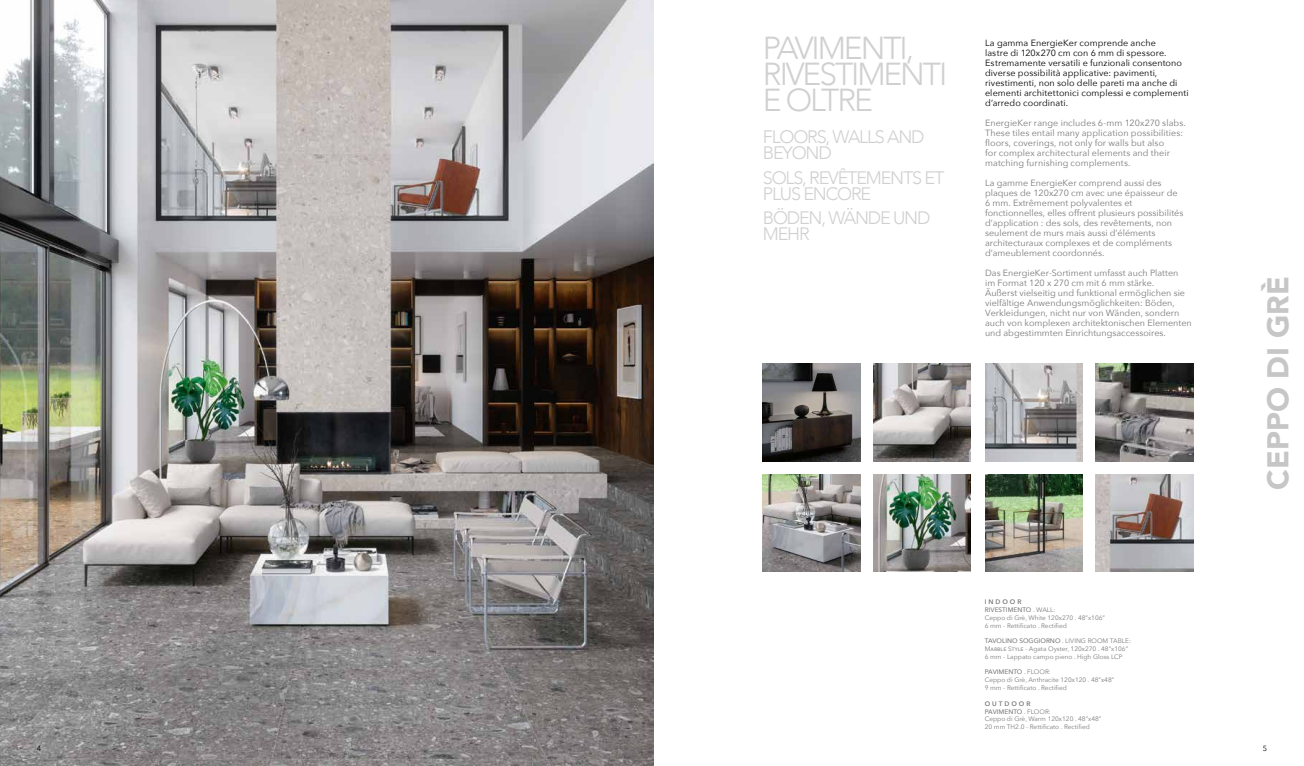
<style>
.page{position:relative;width:1304px;height:766px;background:#fff}
.page>*{position:absolute;margin:0;border:0;box-sizing:border-box;transform-origin:0 0}
.t1{font:300 31.8px/25.9px "Avenir";letter-spacing:-.065em;color:#d0d0d0}
.t2{font:900 30px "Avenir";color:#c6c6c6}
.t3{font:300 18px/16px "Avenir";letter-spacing:-.065em;color:#d0d0d0}
.t4{font:9px/10px "Avenir Next";color:#7c7b7b}
.t5{font:9px/10px "Avenir Next";letter-spacing:.01em;color:#000}
.t6{font:7.5px "Avenir Next";color:#000}
.t7{font:6.5px/7.8px "Avenir Next";color:#7c7b7b}
.s1{font-weight:600}
.s2{font-weight:500}
</style>
<div class="page">
<img style="left:0;top:0;width:653px;height:765px">
<img style="left:1096px;top:474px;width:97px;height:97px">
<img style="left:763px;top:363px;width:97px;height:98px">
<img style="left:985px;top:363px;width:97px;height:98px">
<img style="left:763px;top:474px;width:97px;height:97px">
<img style="left:985px;top:474px;width:97px;height:97px">
<img style="left:873px;top:363px;width:98px;height:98px">
<img style="left:1096px;top:363px;width:97px;height:98px">
<img style="left:873px;top:474px;width:98px;height:97px">
<h1 class="t1" style="left:763px;top:35px;width:186px">PAVIMENTI,<br>RIVESTIMENTI<br>E OLTRE</h1>
<h3 class="t3" style="left:763px;top:129px;width:163px">FLOORS, WALLS AND<br>BEYOND</h3>
<h3 class="t3" style="left:763px;top:170px;width:183px">SOLS, REVÊTEMENTS ET<br>PLUS ENCORE</h3>
<h3 class="t3" style="left:763px;top:210px;width:169px">BÖDEN, WÄNDE UND<br>MEHR</h3>
<p class="t5" style="left:985px;top:37px;width:205px">La gamma EnergieKer comprende anche<br>lastre di 120x270 cm con 6 mm di spessore.<br>Estremamente versatili e funzionali consentono diverse possibilità applicative: pavimenti, rivestimenti, non solo delle pareti ma anche di elementi architettonici complessi e complementi d’arredo coordinati.</p>
<p class="t4" style="left:985px;top:117px;width:202px">EnergieKer range includes 6-mm 120x270 slabs.<br>These tiles entail many application possibilities: floors, coverings, not only for walls but also<br>for complex architectural elements and their matching furnishing complements.</p>
<p class="t4" style="left:985px;top:177px;width:200px">La gamme EnergieKer comprend aussi des plaques de 120x270 cm avec une épaisseur de 6 mm. Extrêmement polyvalentes et fonctionnelles, elles offrent plusieurs possibilités d’application : des sols, des revêtements, non seulement de murs mais aussi d’éléments architecturaux complexes et de compléments d’ameublement coordonnés.</p>
<p class="t4" style="left:985px;top:267px;width:208px">Das EnergieKer-Sortiment umfasst auch Platten<br>im Format 120 x 270 cm mit 6 mm stärke.<br>Äußerst vielseitig und funktional ermöglichen sie vielfältige Anwendungsmöglichkeiten: Böden, Verkleidungen, nicht nur von Wänden, sondern auch von komplexen architektonischen Elementen und abgestimmten Einrichtungsaccessoires.</p>
<p class="t7" style="left:985px;top:597px;width:122px"><span class="s1">INDOOR<br></span><span class="s2">RIVESTIMENTO</span> . WALL:<br>Ceppo di Grè, White 120x270 . 48”x106”<br>6 mm - Rettificato . Rectified</p>
<p class="t7" style="left:985px;top:636px;width:148px"><span class="s2">TAVOLINO SOGGIORNO</span> . LIVING ROOM TABLE:<br>Marble Style - Agata Oyster, 120x270 . 48”x106”<br>6 mm - Lappato campo pieno . High Gloss LCP</p>
<p class="t7" style="left:985px;top:667px;width:131px"><span class="s2">PAVIMENTO</span> . FLOOR:<br>Ceppo di Grè, Anthracite 120x120 . 48”x48”<br>9 mm - Rettificato . Rectified</p>
<p class="t7" style="left:985px;top:699px;width:118px"><span class="s1">OUTDOOR<br></span><span class="s2">PAVIMENTO</span> . FLOOR:<br>Ceppo di Grè, Warm 120x120 . 48”x48”<br>20 mm TH2.0 - Rettificato . Rectified</p>
<h2 class="t2" style="left:1252px;top:489px;width:215px;rotate:-90deg">CEPPO DI GRÈ</h2>
<p class="t6" style="left:37px;top:742px;width:6px">4</p>
<p class="t6" style="left:1263px;top:742px;width:6px">5</p>
</div>
